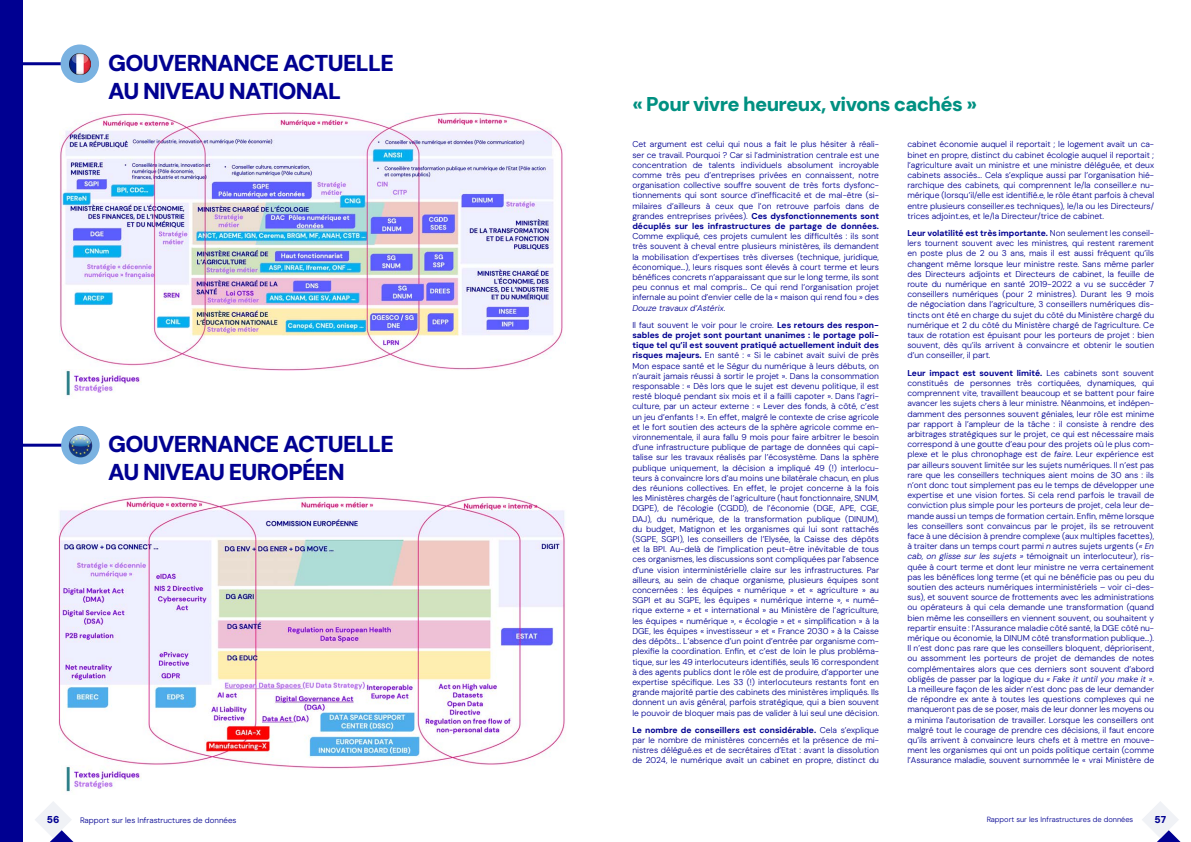
<style>
.page{position:relative;width:1191px;height:842px;background:#fff}
.page>*{position:absolute;margin:0;border:0;box-sizing:border-box;transform-origin:0 0}
.t1{font:900 23px/27.6px "DM Sans 18 pt";letter-spacing:-.03em;color:#000091}
.t2{font:900 20px "DM Sans 18 pt";letter-spacing:-.03em;color:#009081}
.t3{font:900 10px "DM Sans";color:#000091}
.t4{font:300 8.5px/10.2px "DM Sans";color:#000091;text-align:justify}
.t5{font:300 8px "DM Sans";color:#000091}
.t6{font:300 7.5px "DM Sans";color:#000091}
.s1{font-weight:700}
.s2{font-style:italic}
</style>
<div class="page">
<div style="left:0;top:0;width:23px;height:842px;background:#000091"></div>
<hr style="left:0;top:62px;width:71px;height:3px;background:#000091">
<img style="left:60px;top:113px;width:503px;height:258px">
<div style="left:61px;top:45px;width:38px;height:38px;background:#7ab2e1;border-radius:50%"></div>
<img style="left:69px;top:53px;width:21px;height:21px">
<img style="left:62px;top:369px;width:80px;height:27px">
<hr style="left:0;top:444px;width:71px;height:3px;background:#000091">
<img style="left:59px;top:497px;width:506px;height:272px">
<div style="left:61px;top:426px;width:39px;height:38px;background:#7ab2e1;border-radius:50%"></div>
<img style="left:69px;top:434px;width:23px;height:24px">
<img style="left:62px;top:765px;width:80px;height:27px">
<svg style="left:35px;top:801px;width:39px;height:41px"></svg>
<svg style="left:1142px;top:801px;width:39px;height:41px"></svg>
<h1 class="t1" style="left:108px;top:49px;width:287px">GOUVERNANCE ACTUELLE<br>AU NIVEAU NATIONAL</h1>
<h1 class="t1" style="left:108px;top:431px;width:287px">GOUVERNANCE ACTUELLE<br>AU NIVEAU EUROPÉEN</h1>
<h2 class="t2" style="left:632px;top:91px;width:346px">« Pour vivre heureux, vivons cachés »</h2>
<p class="t4" style="left:632px;top:139px;width:248px">Cet argument est celui qui nous a fait le plus hésiter à réali&shy;ser ce travail. Pourquoi ? Car si l’administration centrale est une concentration de talents individuels absolument incroyable comme très peu d’entreprises privées en connaissent, notre organisation collective souffre souvent de très forts dysfonc&shy;tionnements qui sont source d’inefficacité et de mal-être (si&shy;milaires d’ailleurs à ceux que l’on retrouve parfois dans de grandes entreprises privées). <span class="s1">Ces dysfonctionnements sont décuplés sur les infrastructures de partage de données.</span></p>
<p class="t4" style="left:632px;top:231px;width:248px">Comme expliqué, ces projets cumulent les difficultés : ils sont très souvent à cheval entre plusieurs ministères, ils demandent la mobilisation d’expertises très diverses (technique, juridique, économique…), leurs risques sont élevés à court terme et leurs bénéfices concrets n’apparaissant que sur le long terme, ils sont peu connus et mal compris… Ce qui rend l’organisation projet infernale au point d’envier celle de la « maison qui rend fou » des <span class="s2">Douze travaux d’Astérix</span>.</p>
<p class="t4" style="left:632px;top:320px;width:248px">Il faut souvent le voir pour le croire. <span class="s1">Les retours des respon&shy;sables de projet sont pourtant unanimes : le portage poli&shy;tique tel qu’il est souvent pratiqué actuellement induit des risques majeurs.</span> En santé : « Si le cabinet avait suivi de près Mon espace santé et le Ségur du numérique à leurs débuts, on n’aurait jamais réussi à sortir le projet ». Dans la consommation responsable : « Dès lors que le sujet est devenu politique, il est resté bloqué pendant six mois et il a failli capoter ». Dans l’agri&shy;culture, par un acteur externe : « Lever des fonds, à côté, c’est un jeu d’enfants ! ». En effet, malgré le contexte de crise agricole et le fort soutien des acteurs de la sphère agricole comme en&shy;vironnementale, il aura fallu 9 mois pour faire arbitrer le besoin d’une infrastructure publique de partage de données qui capi&shy;talise sur les travaux réalisés par l’écosystème. Dans la sphère publique uniquement, la décision a impliqué 49 (!) interlocu&shy;teurs à convaincre lors d’au moins une bilatérale chacun, en plus des réunions collectives. En effet, le projet concerne à la fois les Ministères chargés de l’agriculture (haut fonctionnaire, SNUM, DGPE), de l’écologie (CGDD), de l’économie (DGE, APE, CGE, DAJ), du numérique, de la transformation publique (DINUM), du budget, Matignon et les organismes qui lui sont rattachés (SGPE, SGPI), les conseillers de l’Elysée, la Caisse des dépôts et la BPI. Au-delà de l’implication peut-être inévitable de tous ces organismes, les discussions sont compliquées par l’absence d’une vision interministérielle claire sur les infrastructures. Par ailleurs, au sein de chaque organisme, plusieurs équipes sont concernées : les équipes « numérique » et « agriculture » au SGPI et au SGPE, les équipes « numérique interne », « numé&shy;rique externe » et « international » au Ministère de l’agriculture, les équipes « numérique », « écologie » et « simplification » à la DGE, les équipes « investisseur » et « France 2030 » à la Caisse des dépôts... L’absence d’un point d’entrée par organisme com&shy;plexifie la coordination. Enfin, et c’est de loin le plus probléma&shy;tique, sur les 49 interlocuteurs identifiés, seuls 16 correspondent à des agents publics dont le rôle est de produire, d’apporter une expertise spécifique. Les 33 (!) interlocuteurs restants font en grande majorité partie des cabinets des ministères impliqués. Ils donnent un avis général, parfois stratégique, qui a bien souvent le pouvoir de bloquer mais pas de valider à lui seul une décision.</p>
<p class="t4" style="left:632px;top:725px;width:248px"><span class="s1">Le nombre de conseillers est considérable.</span> Cela s’explique par le nombre de ministères concernés et la présence de mi&shy;nistres délégué.es et de secrétaires d’Etat : avant la dissolution de 2024, le numérique avait un cabinet en propre, distinct du</p>
<p class="t4" style="left:907px;top:139px;width:248px">cabinet économie auquel il reportait ; le logement avait un ca&shy;binet en propre, distinct du cabinet écologie auquel il reportait ; l’agriculture avait un ministre et une ministre déléguée, et deux cabinets associés... Cela s’explique aussi par l’organisation hié&shy;rarchique des cabinets, qui comprennent le/la conseiller.e nu&shy;mérique (lorsqu’il/elle est identifié.e, le rôle étant parfois à cheval entre plusieurs conseiller.es techniques), le/la ou les Directeurs/ trices adjoint.es, et le/la Directeur/trice de cabinet.</p>
<p class="t4" style="left:907px;top:228px;width:248px"><span class="s1">Leur volatilité est très importante.</span> Non seulement les conseil&shy;lers tournent souvent avec les ministres, qui restent rarement en poste plus de 2 ou 3 ans, mais il est aussi fréquent qu’ils changent même lorsque leur ministre reste. Sans même parler des Directeurs adjoints et Directeurs de cabinet, la feuille de route du numérique en santé 2019-2022 a vu se succéder 7 conseillers numériques (pour 2 ministres). Durant les 9 mois de négociation dans l’agriculture, 3 conseillers numériques dis&shy;tincts ont été en charge du sujet du côté du Ministère chargé du numérique et 2 du côté du Ministère chargé de l’agriculture. Ce taux de rotation est épuisant pour les porteurs de projet : bien souvent, dès qu’ils arrivent à convaincre et obtenir le soutien d’un conseiller, il part.</p>
<p class="t4" style="left:907px;top:368px;width:248px"><span class="s1">Leur impact est souvent limité.</span> Les cabinets sont souvent constitués de personnes très cortiquées, dynamiques, qui comprennent vite, travaillent beaucoup et se battent pour faire avancer les sujets chers à leur ministre. Néanmoins, et indépen&shy;damment des personnes souvent géniales, leur rôle est minime par rapport à l’ampleur de la tâche : il consiste à rendre des arbitrages stratégiques sur le projet, ce qui est nécessaire mais correspond à une goutte d’eau pour des projets où le plus com&shy;plexe et le plus chronophage est de <span class="s2">faire</span>. Leur expérience est par ailleurs souvent limitée sur les sujets numériques. Il n’est pas rare que les conseillers techniques aient moins de 30 ans : ils n’ont donc tout simplement pas eu le temps de développer une expertise et une vision fortes. Si cela rend parfois le travail de conviction plus simple pour les porteurs de projet, cela leur de&shy;mande aussi un temps de formation certain. Enfin, même lorsque les conseillers sont convaincus par le projet, ils se retrouvent face à une décision à prendre complexe (aux multiples facettes), à traiter dans un temps court parmi <span class="s2">n</span> autres sujets urgents (<span class="s2">« En cab, on glisse sur les sujets »</span> témoignait un interlocuteur), ris&shy;quée à court terme et dont leur ministre ne verra certainement pas les bénéfices long terme (et qui ne bénéficie pas ou peu du soutien des acteurs numériques interministériels – voir ci-des&shy;sus), et souvent source de frottements avec les administrations ou opérateurs à qui cela demande une transformation (quand bien même les conseillers en viennent souvent, ou souhaitent y repartir ensuite : l’Assurance maladie côté santé, la DGE côté nu&shy;mérique ou économie, la DINUM côté transformation publique…).<br>Il n’est donc pas rare que les conseillers bloquent, dépriorisent, ou assomment les porteurs de projet de demandes de notes complémentaires alors que ces derniers sont souvent d’abord obligés de passer par la logique du <span class="s2">« Fake it until you make it »</span>.<br>La meilleure façon de les aider n’est donc pas de leur demander de répondre ex ante à toutes les questions complexes qui ne manqueront pas de se poser, mais de leur donner les moyens ou a minima l’autorisation de travailler. Lorsque les conseillers ont malgré tout le courage de prendre ces décisions, il faut encore qu’ils arrivent à convaincre leurs chefs et à mettre en mouve&shy;ment les organismes qui ont un poids politique certain (comme l’Assurance maladie, souvent surnommée le « vrai Ministère de</p>
<p class="t3" style="left:47px;top:813px;width:14px">56</p>
<p class="t5" style="left:80px;top:815px;width:158px">Rapport sur les Infrastructures de données</p>
<p class="t6" style="left:986px;top:815px;width:148px">Rapport sur les Infrastructures de données</p>
<p class="t3" style="left:1154px;top:813px;width:13px">57</p>
</div>
